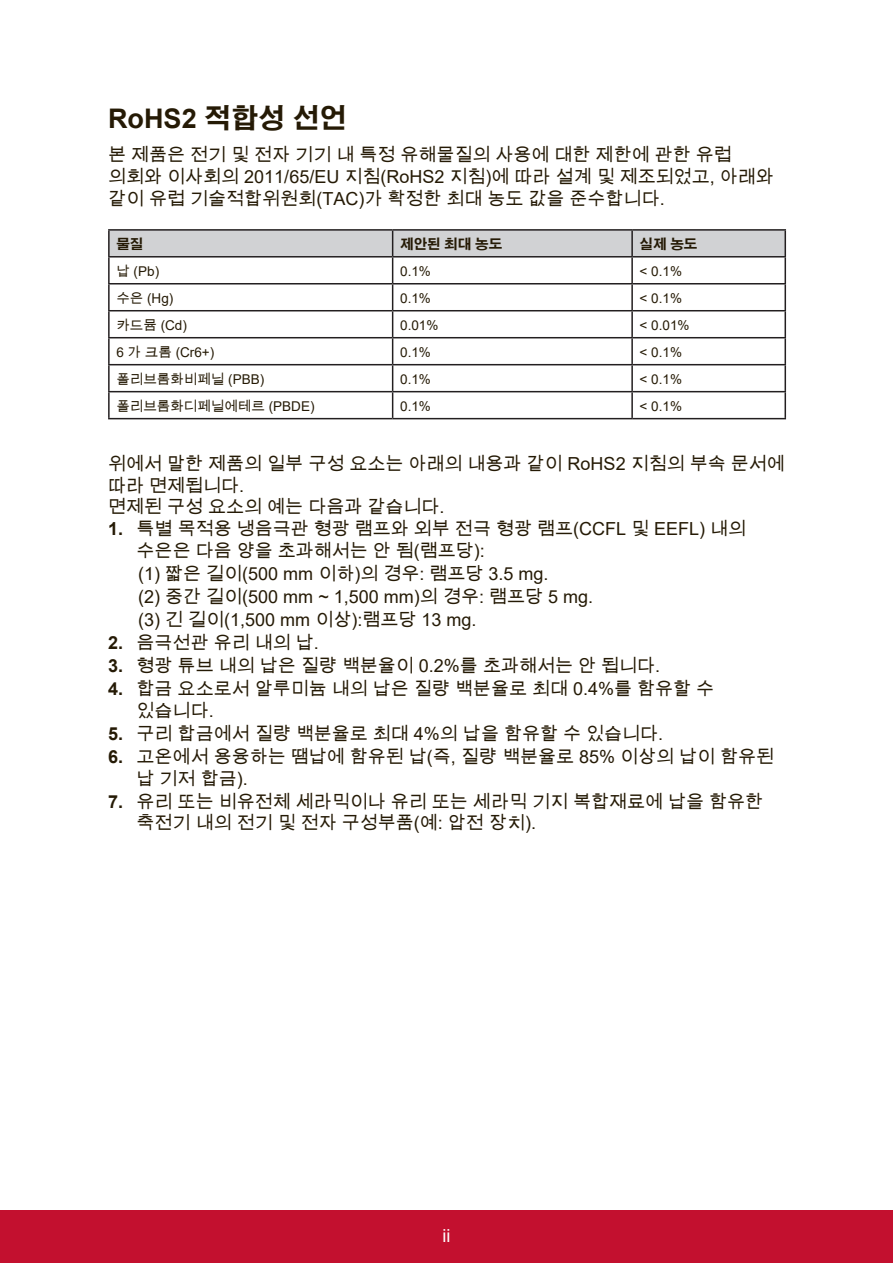
<style>
.page{position:relative;width:893px;height:1263px;background:#fff}
.page>*{position:absolute;margin:0;border:0;box-sizing:border-box;transform-origin:0 0}
.t1{font:700 27px "Arial";color:#251a05}
.t2{font:18px/21.6px "Arial Unicode MS";color:#251a05}
.t3{font:18px/23.1px "Arial";color:#251a05}
.t4{font:18px "Arial";color:#fff}
.t5{font:13.5px "Arial";color:#251a05}
.t6{font:13.5px "Arial Unicode MS";color:#251a05}
.t7{font:700 13.5px "Adobe Gothic Std";color:#251a05}
.s1{font-family:"Adobe Gothic Std"}
.s2{font-family:"Arial"}
.s3{font-family:"Arial Unicode MS"}
.s4{font-family:"Arial";font-weight:700}
</style>
<div class="page">
<div style="left:0;top:1210px;width:892px;height:53px;background:#c3102f"></div>
<hr style="left:108px;top:283px;width:284px;height:1px;background:#231f20">
<hr style="left:108px;top:310px;width:284px;height:1px;background:#231f20">
<hr style="left:108px;top:337px;width:284px;height:1px;background:#231f20">
<hr style="left:108px;top:364px;width:284px;height:1px;background:#231f20">
<hr style="left:108px;top:391px;width:284px;height:1px;background:#231f20">
<hr style="left:108px;top:257px;width:2px;height:26px;background:#231f20">
<hr style="left:108px;top:284px;width:2px;height:26px;background:#231f20">
<hr style="left:108px;top:311px;width:2px;height:26px;background:#231f20">
<hr style="left:108px;top:338px;width:2px;height:26px;background:#231f20">
<hr style="left:108px;top:365px;width:2px;height:26px;background:#231f20">
<hr style="left:108px;top:392px;width:2px;height:26px;background:#231f20">
<hr style="left:108px;top:418px;width:284px;height:1px;background:#231f20">
<hr style="left:392px;top:418px;width:240px;height:1px;background:#231f20">
<hr style="left:632px;top:418px;width:153px;height:1px;background:#231f20">
<hr style="left:108px;top:229px;width:284px;height:2px;background:#231f20">
<hr style="left:108px;top:231px;width:2px;height:25px;background:#231f20">
<hr style="left:392px;top:229px;width:240px;height:2px;background:#231f20">
<hr style="left:632px;top:229px;width:153px;height:2px;background:#231f20">
<svg style="left:109px;top:230px;width:676px;height:188px"></svg>
<hr style="left:108px;top:256px;width:284px;height:1px;background:#231f20">
<hr style="left:392px;top:256px;width:240px;height:1px;background:#231f20">
<hr style="left:632px;top:256px;width:153px;height:1px;background:#231f20">
<h1 class="t1" style="left:108px;top:99px;width:240px">RoHS2 <span class="s1">적합성 선언</span></h1>
<p class="t2" style="left:108px;top:143px;width:667px">본 제품은 전기 및 전자 기기 내 특정 유해물질의 사용에 대한 제한에 관한 유럽 의회와 이사회의 <span class="s2">2011/65/EU</span> 지침<span class="s2">(RoHS2</span> 지침<span class="s2">)</span>에 따라 설계 및 제조되었고<span class="s2">,</span> 아래와 같이 유럽 기술적합위원회<span class="s2">(TAC)</span>가 확정한 최대 농도 값을 준수합니다<span class="s2">.</span></p>
<p class="t7" style="left:116px;top:236px;width:28px">물질</p>
<p class="t7" style="left:400px;top:236px;width:104px">제안된 최대 농도</p>
<p class="t7" style="left:639px;top:236px;width:59px">실제 농도</p>
<p class="t5" style="left:116px;top:262px;width:44px"><span class="s3">납</span> (Pb)</p>
<p class="t5" style="left:400px;top:262px;width:32px">0.1%</p>
<p class="t5" style="left:639px;top:262px;width:44px">&lt; 0.1%</p>
<p class="t5" style="left:116px;top:289px;width:58px"><span class="s3">수은</span> (Hg)</p>
<p class="t5" style="left:400px;top:289px;width:32px">0.1%</p>
<p class="t5" style="left:639px;top:289px;width:44px">&lt; 0.1%</p>
<p class="t5" style="left:116px;top:316px;width:72px"><span class="s3">카드뮴</span> (Cd)</p>
<p class="t5" style="left:400px;top:316px;width:40px">0.01%</p>
<p class="t5" style="left:639px;top:316px;width:51px">&lt; 0.01%</p>
<p class="t5" style="left:116px;top:343px;width:99px">6 <span class="s3">가 크롬</span> (Cr6+)</p>
<p class="t5" style="left:400px;top:343px;width:32px">0.1%</p>
<p class="t5" style="left:639px;top:343px;width:44px">&lt; 0.1%</p>
<p class="t6" style="left:116px;top:369px;width:149px">폴리브롬화비페닐 <span class="s2">(PBB)</span></p>
<p class="t5" style="left:400px;top:370px;width:32px">0.1%</p>
<p class="t5" style="left:639px;top:370px;width:44px">&lt; 0.1%</p>
<p class="t6" style="left:116px;top:396px;width:200px">폴리브롬화디페닐에테르 <span class="s2">(PBDE)</span></p>
<p class="t5" style="left:400px;top:397px;width:32px">0.1%</p>
<p class="t5" style="left:639px;top:397px;width:44px">&lt; 0.1%</p>
<p class="t2" style="left:108px;top:452px;width:678px">위에서 말한 제품의 일부 구성 요소는 아래의 내용과 같이 <span class="s2">RoHS2</span> 지침의 부속 문서에 따라 면제됩니다<span class="s2">.<br></span>면제된 구성 요소의 예는 다음과 같습니다<span class="s2">.</span></p>
<p class="t2" style="left:136px;top:517px;width:611px;text-indent:-28px"><span class="s4">1.</span> 특별 목적용 냉음극관 형광 램프와 외부 전극 형광 램프<span class="s2">(CCFL</span> 및 <span class="s2">EEFL)</span> 내의 수은은 다음 양을 초과해서는 안 됨<span class="s2">(</span>램프당<span class="s2">):</span></p>
<p class="t3" style="left:138px;top:561px;width:456px">(1) <span class="s3">짧은 길이</span>(500 mm <span class="s3">이하</span>)<span class="s3">의 경우</span>: <span class="s3">램프당</span> 3.5 mg.<br>(2) <span class="s3">중간 길이</span>(500 mm ~ 1,500 mm)<span class="s3">의 경우</span>: <span class="s3">램프당</span> 5 mg. (3) <span class="s3">긴 길이</span>(1,500 mm <span class="s3">이상</span>):<span class="s3">램프당</span> 13 mg.</p>
<p class="t2" style="left:108px;top:631px;width:212px"><span class="s4">2.</span> 음극선관 유리 내의 납<span class="s2">.</span></p>
<p class="t2" style="left:108px;top:654px;width:553px"><span class="s4">3.</span> 형광 튜브 내의 납은 질량 백분율이 <span class="s2">0.2%</span>를 초과해서는 안 됩니다<span class="s2">.</span></p>
<p class="t2" style="left:136px;top:677px;width:579px;text-indent:-28px"><span class="s4">4.</span> 합금 요소로서 알루미늄 내의 납은 질량 백분율로 최대 <span class="s2">0.4%</span>를 함유할 수 있습니다<span class="s2">.</span></p>
<p class="t2" style="left:108px;top:722px;width:556px"><span class="s4">5.</span> 구리 합금에서 질량 백분율로 최대 <span class="s2">4%</span>의 납을 함유할 수 있습니다<span class="s2">.</span></p>
<p class="t2" style="left:136px;top:745px;width:639px;text-indent:-28px"><span class="s4">6.</span> 고온에서 용융하는 땜납에 함유된 납<span class="s2">(</span>즉<span class="s2">,</span> 질량 백분율로 <span class="s2">85%</span> 이상의 납이 함유된 납 기저 합금<span class="s2">).</span></p>
<p class="t2" style="left:136px;top:789px;width:628px;text-indent:-28px"><span class="s4">7.</span> 유리 또는 비유전체 세라믹이나 유리 또는 세라믹 기지 복합재료에 납을 함유한 축전기 내의 전기 및 전자 구성부품<span class="s2">(</span>예<span class="s2">:</span> 압전 장치<span class="s2">).</span></p>
<p class="t4" style="left:442px;top:1223px;width:9px">ii</p>
</div>
